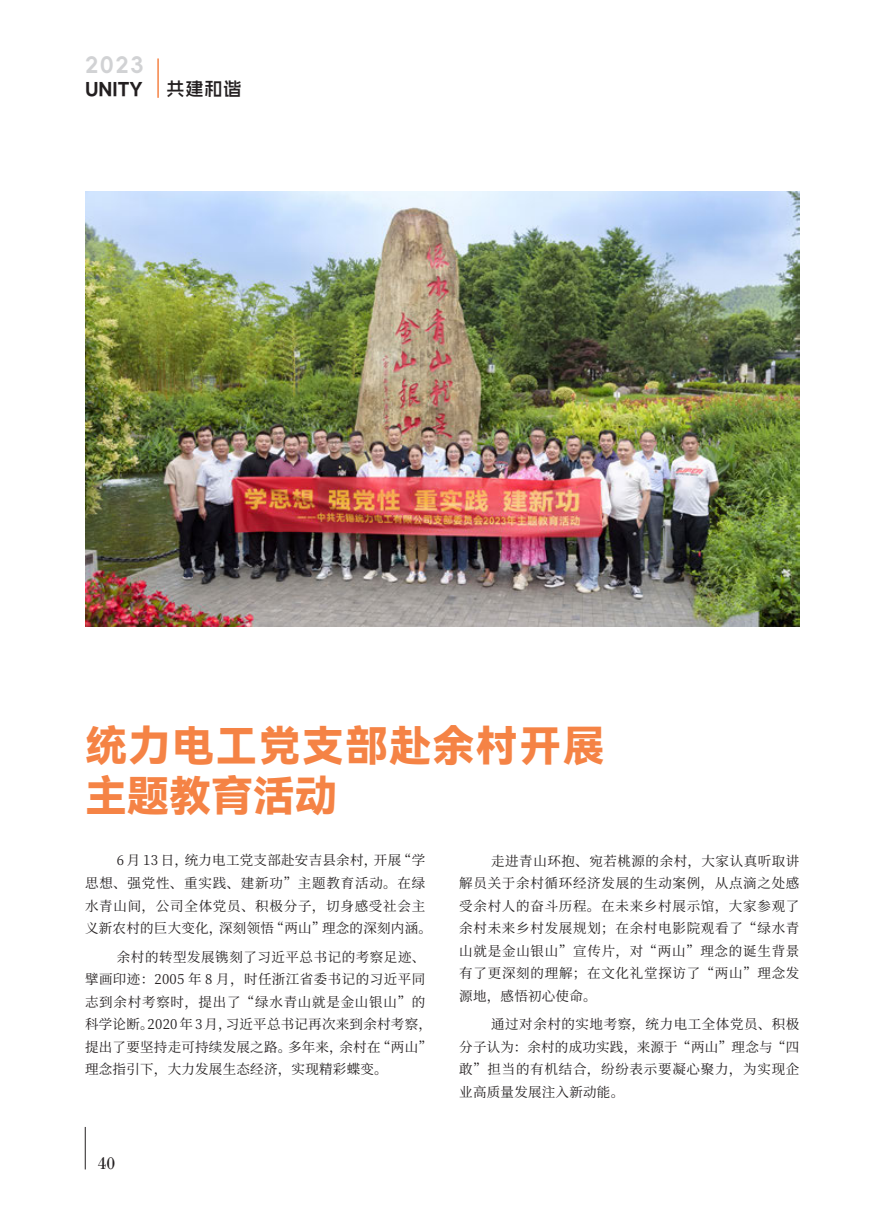
<style>
.page{position:relative;width:893px;height:1212px;background:#fff}
.page>*{position:absolute;margin:0;border:0;box-sizing:border-box;transform-origin:0 0}
.t1{font:42px/50.4px "Harmony OS Sans SC Black";letter-spacing:.035em;color:#f58345}
.t2{font:100 22.5px "Alimama Fang Yuan Ti VF";color:#d1d2d4}
.t3{font:600 18px "Mi Sans";color:#231f20}
.t4{font:100 18px "Alimama Fang Yuan Ti VF";color:#231f20}
.t5{font:18px "Bodoni";color:#231f20}
.思源宋体{font:13.5px/22.5px "Source Han Serif SC";letter-spacing:.035em;color:#231f20}
</style>
<div class="page">
<hr style="left:85px;top:1127px;width:1px;height:42px;background:#231f20">
<hr style="left:157px;top:58px;width:2px;height:40px;background:#f58345">
<img style="left:85px;top:191px;width:714px;height:435px">
<h2 class="t2" style="left:85px;top:53px;width:60px">2023</h2>
<h3 class="t3" style="left:85px;top:77px;width:59px">UNITY</h3>
<h3 class="t4" style="left:167px;top:79px;width:76px">共建和谐</h3>
<p class="t1" style="left:85px;top:719px;width:521px">统力电工党支部赴余村开展主题教育活动</p>
<p class="思源宋体" style="left:85px;top:849px;width:348px;text-indent:32px">6 月 13 日，统力电工党支部赴安吉县余村，开展“学思想、强党性、重实践、建新功”主题教育活动。在绿水青山间，公司全体党员、积极分子，切身感受社会主义新农村的巨大变化，深刻领悟“两山”理念的深刻内涵。</p>
<p class="思源宋体" style="left:85px;top:946px;width:348px;text-indent:32px">余村的转型发展镌刻了习近平总书记的考察足迹、擘画印迹：2005 年 8 月，时任浙江省委书记的习近平同志到余村考察时，提出了“绿水青山就是金山银山”的科学论断。2020 年 3 月，习近平总书记再次来到余村考察，提出了要坚持走可持续发展之路。多年来，余村在“两山”理念指引下，大力发展生态经济，实现精彩蝶变。</p>
<h3 class="t5" style="left:98px;top:1153px;width:19px">40</h3>
<p class="思源宋体" style="left:459px;top:849px;width:342px;text-align:justify;text-indent:32px">走进青山环抱、宛若桃源的余村，大家认真听取讲解员关于余村循环经济发展的生动案例，从点滴之处感受余村人的奋斗历程。在未来乡村展示馆，大家参观了余村未来乡村发展规划；在余村电影院观看了“绿水青山就是金山银山”宣传片，对“两山”理念的诞生背景有了更深刻的理解；在文化礼堂探访了“两山”理念发源地，感悟初心使命。</p>
<p class="思源宋体" style="left:459px;top:1013px;width:342px;text-align:justify;text-indent:32px">通过对余村的实地考察，统力电工全体党员、积极分子认为：余村的成功实践，来源于“两山”理念与“四敢”担当的有机结合，纷纷表示要凝心聚力，为实现企业高质量发展注入新动能。</p>
</div>
